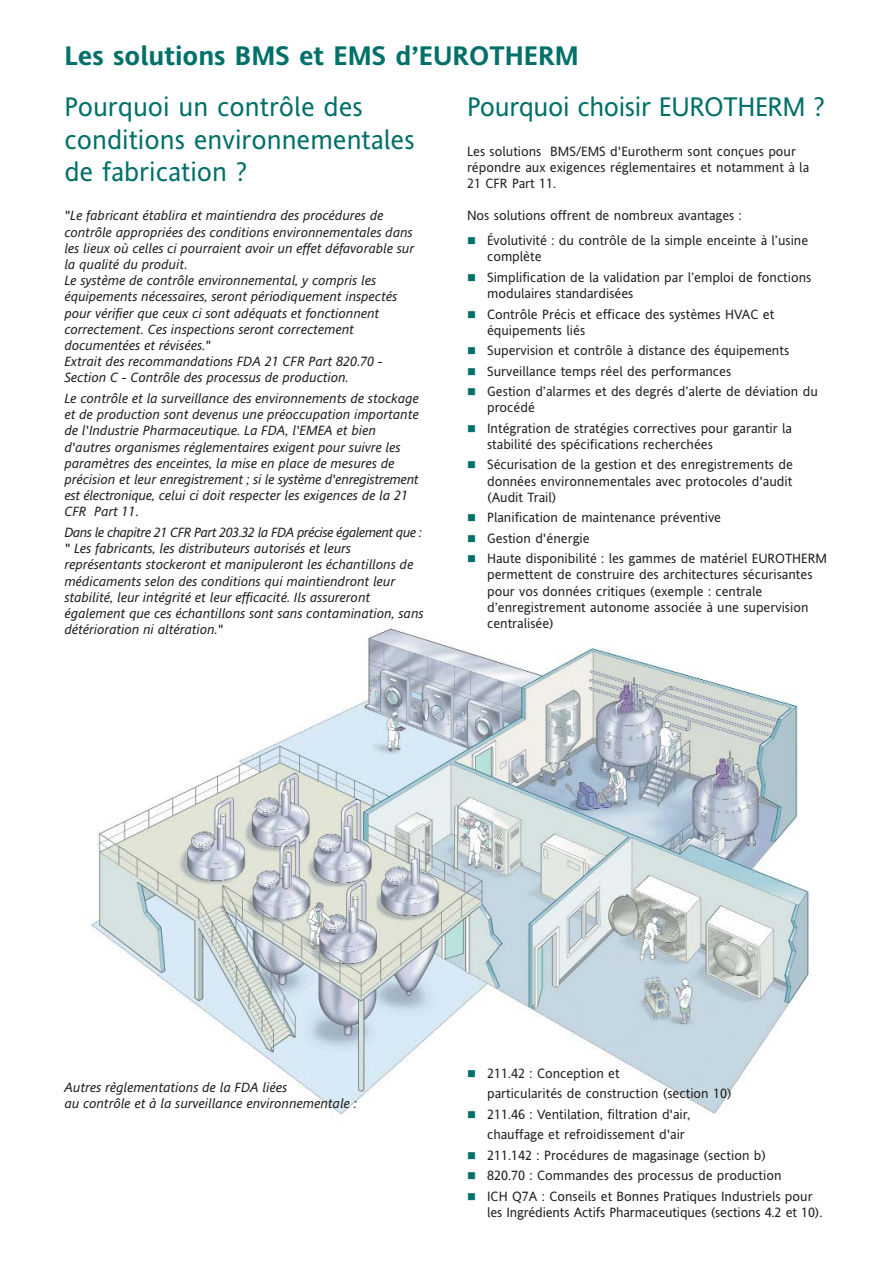
<style>
.page{position:relative;width:893px;height:1263px;background:#fff}
.page>*{position:absolute;margin:0;border:0;box-sizing:border-box;transform-origin:0 0}
.t1{font:27px/32.4px "Invensys Andale";color:#007069}
.t2{font:700 27px "Invensys Andale";color:#007069}
.t3{font:italic 13.5px/16.2px "Invensys Andale";color:#231f20}
.t4{font:13.5px/20.4px "Invensys Andale";color:#231f20}
</style>
<div class="page">
<img style="left:90px;top:628px;width:720px;height:487px">
<svg style="left:468px;top:1070px;width:7px;height:7px"></svg>
<svg style="left:468px;top:1111px;width:7px;height:4px"></svg>
<h1 class="t2" style="left:64px;top:45px;width:516px">Les solutions BMS et EMS d’EUROTHERM</h1>
<h1 class="t1" style="left:64px;top:93px;width:352px">Pourquoi un contrôle des conditions environnementales de fabrication ?</h1>
<p class="t3" style="left:64px;top:209px;width:351px">"Le fabricant établira et maintiendra des procédures de contrôle appropriées des conditions environnementales dans les lieux où celles ci pourraient avoir un effet défavorable sur la qualité du produit.<br>Le système de contrôle environnemental, y compris les équipements nécessaires, seront périodiquement inspectés pour vérifier que ceux ci sont adéquats et fonctionnent correctement. Ces inspections seront correctement documentées et révisées."<br>Extrait des recommandations FDA 21 CFR Part 820.70 - Section C - Contrôle des processus de production.</p>
<p class="t3" style="left:64px;top:391px;width:356px">Le contrôle et la surveillance des environnements de stockage et de production sont devenus une préoccupation importante de l'Industrie Pharmaceutique. La FDA, l'EMEA et bien d'autres organismes réglementaires exigent pour suivre les paramètres des enceintes, la mise en place de mesures de précision et leur enregistrement ; si le système d'enregistrement est électronique, celui ci doit respecter les exigences de la 21<br>CFR Part 11.</p>
<p class="t3" style="left:64px;top:525px;width:361px">Dans le chapitre 21 CFR Part 203.32 la FDA précise également que : " Les fabricants, les distributeurs autorisés et leurs représentants stockeront et manipuleront les échantillons de médicaments selon des conditions qui maintiendront leur stabilité, leur intégrité et leur efficacité. Ils assureront également que ces échantillons sont sans contamination, sans détérioration ni altération."</p>
<h1 class="t1" style="left:467px;top:93px;width:359px">Pourquoi choisir EUROTHERM ?</h1>
<p class="t4" style="left:467px;top:144px;width:343px;line-height:16.2px">Les solutions BMS/EMS d'Eurotherm sont conçues pour répondre aux exigences réglementaires et notamment à la<br>21 CFR Part 11.</p>
<p class="t4" style="left:487px;top:204px;width:323px;line-height:24.9px;text-indent:-20px">Nos solutions offrent de nombreux avantages :<br>Évolutivité : du contrôle de la simple enceinte à l’usine</p>
<p class="t4" style="left:487px;top:248px;width:326px">complète<br>Simplification de la validation par l’emploi de fonctions</p>
<p class="t4" style="left:487px;top:284px;width:289px">modulaires standardisées<br>Contrôle Précis et efficace des systèmes HVAC et</p>
<p class="t4" style="left:487px;top:321px;width:332px">équipements liés<br>Supervision et contrôle à distance des équipements Surveillance temps réel des performances<br>Gestion d’alarmes et des degrés d’alerte de déviation du</p>
<p class="t4" style="left:487px;top:399px;width:306px">procédé<br>Intégration de stratégies correctives pour garantir la</p>
<p class="t4" style="left:487px;top:435px;width:307px">stabilité des spécifications recherchées<br>Sécurisation de la gestion et des enregistrements de</p>
<p class="t4" style="left:487px;top:474px;width:307px;line-height:16.2px">données environnementales avec protocoles d'audit (Audit Trail)</p>
<p class="t4" style="left:487px;top:509px;width:341px">Planification de maintenance préventive<br>Gestion d'énergie<br>Haute disponibilité : les gammes de matériel EUROTHERM</p>
<p class="t4" style="left:487px;top:568px;width:327px;line-height:16.2px">permettent de construire des architectures sécurisantes pour vos données critiques (exemple : centrale d’enregistrement autonome associée à une supervision centralisée)</p>
<p class="t3" style="left:64px;top:1081px;width:294px">Autres règlementations de la FDA liées<br>au contrôle et à la surveillance environnementale :</p>
<p class="t4" style="left:487px;top:1064px;width:327px">211.42 : Conception et<br>particularités de construction (section 10)<br>211.46 : Ventilation, filtration d'air,<br>chauffage et refroidissement d'air<br>211.142 : Procédures de magasinage (section b)<br>820.70 : Commandes des processus de production<br>ICH Q7A : Conseils et Bonnes Pratiques Industriels pour</p>
<p class="t4" style="left:487px;top:1203px;width:337px">les Ingrédients Actifs Pharmaceutiques (sections 4.2 et 10).</p>
</div>
